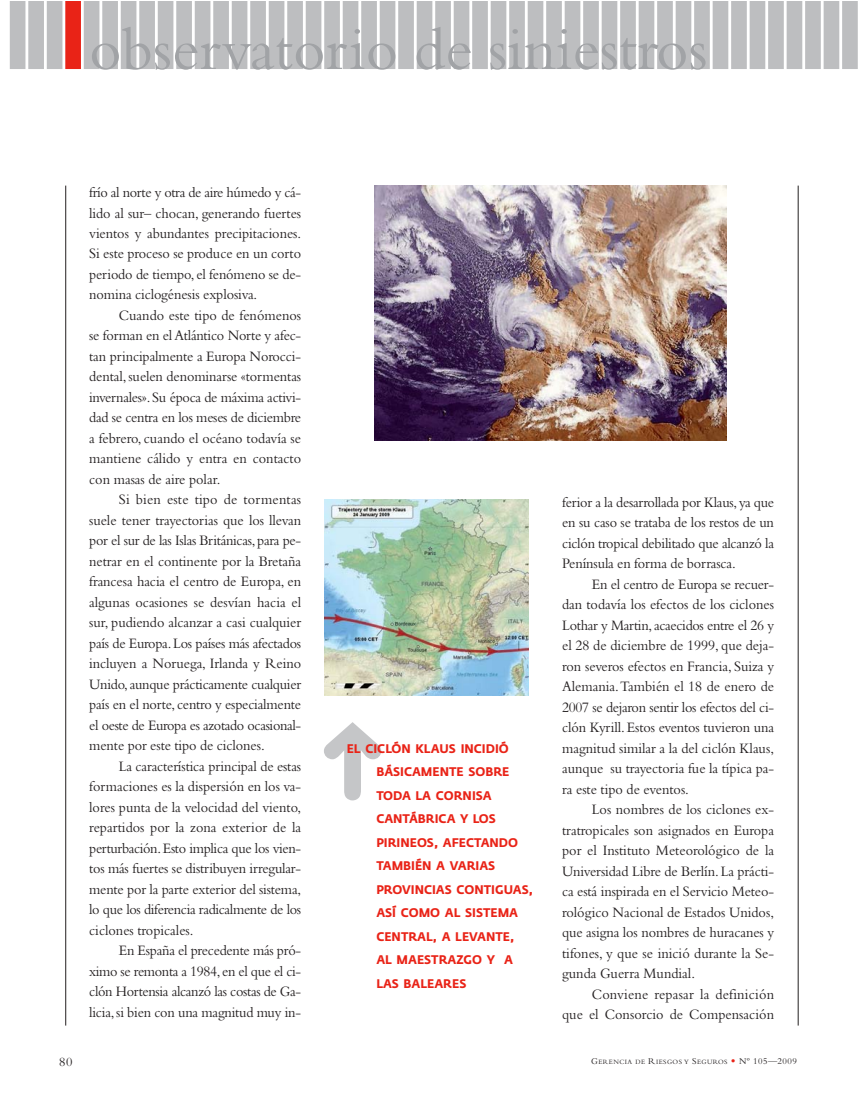
<style>
.page{position:relative;width:864px;height:1099px;background:#fff}
.page>*{position:absolute;margin:0;border:0;box-sizing:border-box;transform-origin:0 0}
.t1{font:62.7px "Bembo";color:#a1a3a6}
.t2{font:15px/20.5px "Bembo";letter-spacing:-.005em;color:#231f20;text-align:justify;scale:.95 1}
.t3{font:13.05px "Bembo";color:#231f20}
.t4{font:700 12.45px/23.5px "Fedra Sans";color:#e92317;scale:.95 1}
.t5{font:6.9px "Bembo";letter-spacing:.065em;color:#231f20}
.s1{font-size:9.15px}
.s2{font-family:"Goudy";font-size:9.15px;color:#e92317}
</style>
<div class="page">
<img style="left:325px;top:499px;width:204px;height:197px">
<hr style="left:65px;top:186px;width:1px;height:839px;background:#231f20">
<hr style="left:798px;top:186px;width:1px;height:839px;background:#231f20">
<div style="left:10px;top:1px;width:15px;height:68px;background:#bdbec0"></div>
<div style="left:28px;top:1px;width:16px;height:68px;background:#bdbec0"></div>
<div style="left:47px;top:1px;width:15px;height:68px;background:#bdbec0"></div>
<div style="left:65px;top:1px;width:16px;height:68px;background:#e92317"></div>
<div style="left:84px;top:1px;width:15px;height:68px;background:#bdbec0"></div>
<div style="left:102px;top:1px;width:16px;height:68px;background:#bdbec0"></div>
<div style="left:121px;top:1px;width:15px;height:68px;background:#bdbec0"></div>
<div style="left:139px;top:1px;width:16px;height:68px;background:#bdbec0"></div>
<div style="left:158px;top:1px;width:15px;height:68px;background:#bdbec0"></div>
<div style="left:176px;top:1px;width:16px;height:68px;background:#bdbec0"></div>
<div style="left:195px;top:1px;width:15px;height:68px;background:#bdbec0"></div>
<div style="left:213px;top:1px;width:16px;height:68px;background:#bdbec0"></div>
<div style="left:232px;top:1px;width:15px;height:68px;background:#bdbec0"></div>
<div style="left:250px;top:1px;width:16px;height:68px;background:#bdbec0"></div>
<div style="left:269px;top:1px;width:15px;height:68px;background:#bdbec0"></div>
<div style="left:287px;top:1px;width:16px;height:68px;background:#bdbec0"></div>
<div style="left:306px;top:1px;width:15px;height:68px;background:#bdbec0"></div>
<div style="left:324px;top:1px;width:16px;height:68px;background:#bdbec0"></div>
<div style="left:343px;top:1px;width:15px;height:68px;background:#bdbec0"></div>
<div style="left:361px;top:1px;width:16px;height:68px;background:#bdbec0"></div>
<div style="left:380px;top:1px;width:15px;height:68px;background:#bdbec0"></div>
<div style="left:398px;top:1px;width:16px;height:68px;background:#bdbec0"></div>
<div style="left:417px;top:1px;width:15px;height:68px;background:#bdbec0"></div>
<div style="left:435px;top:1px;width:16px;height:68px;background:#bdbec0"></div>
<div style="left:454px;top:1px;width:15px;height:68px;background:#bdbec0"></div>
<div style="left:472px;top:1px;width:16px;height:68px;background:#bdbec0"></div>
<div style="left:491px;top:1px;width:15px;height:68px;background:#bdbec0"></div>
<div style="left:509px;top:1px;width:16px;height:68px;background:#bdbec0"></div>
<div style="left:528px;top:1px;width:15px;height:68px;background:#bdbec0"></div>
<div style="left:546px;top:1px;width:16px;height:68px;background:#bdbec0"></div>
<div style="left:565px;top:1px;width:15px;height:68px;background:#bdbec0"></div>
<div style="left:583px;top:1px;width:16px;height:68px;background:#bdbec0"></div>
<div style="left:602px;top:1px;width:15px;height:68px;background:#bdbec0"></div>
<div style="left:620px;top:1px;width:16px;height:68px;background:#bdbec0"></div>
<div style="left:639px;top:1px;width:15px;height:68px;background:#bdbec0"></div>
<div style="left:657px;top:1px;width:16px;height:68px;background:#bdbec0"></div>
<div style="left:676px;top:1px;width:15px;height:68px;background:#bdbec0"></div>
<div style="left:694px;top:1px;width:16px;height:68px;background:#bdbec0"></div>
<div style="left:713px;top:1px;width:15px;height:68px;background:#bdbec0"></div>
<div style="left:731px;top:1px;width:16px;height:68px;background:#bdbec0"></div>
<div style="left:750px;top:1px;width:15px;height:68px;background:#bdbec0"></div>
<div style="left:768px;top:1px;width:16px;height:68px;background:#bdbec0"></div>
<div style="left:787px;top:1px;width:15px;height:68px;background:#bdbec0"></div>
<div style="left:805px;top:1px;width:16px;height:68px;background:#bdbec0"></div>
<div style="left:842px;top:1px;width:16px;height:68px;background:#bdbec0"></div>
<div style="left:824px;top:1px;width:15px;height:68px;background:#bdbec0"></div>
<img style="left:375px;top:186px;width:351px;height:254px">
<h1 class="t1" style="left:89px;top:27px;width:620px">observatorio de siniestros</h1>
<p class="t2" style="left:89px;top:183px;width:225px">frío al norte y otra de aire húmedo y cá&shy;lido al sur– chocan, generando fuertes vientos y abundantes precipitaciones.<br>Si este proceso se produce en un corto periodo de tiempo,el fenómeno se de&shy;nomina ciclogénesis explosiva.</p>
<p class="t2" style="left:89px;top:306px;width:225px;text-indent:30px">Cuando este tipo de fenómenos se forman en el Atlántico Norte y afec&shy;tan principalmente a Europa Norocci&shy;dental, suelen denominarse «tormentas invernales».Su época de máxima activi&shy;dad se centra en los meses de diciembre a febrero, cuando el océano todavía se mantiene cálido y entra en contacto con masas de aire polar.</p>
<p class="t2" style="left:89px;top:491px;width:225px;text-indent:30px">Si bien este tipo de tormentas suele tener trayectorias que los llevan por el sur de las Islas Británicas,para pe&shy;netrar en el continente por la Bretaña francesa hacia el centro de Europa, en algunas ocasiones se desvían hacia el sur, pudiendo alcanzar a casi cualquier país de Europa.Los países más afectados incluyen a Noruega, Irlanda y Reino Unido,aunque prácticamente cualquier país en el norte,centro y especialmente el oeste de Europa es azotado ocasional&shy;mente por este tipo de ciclones.</p>
<p class="t2" style="left:89px;top:757px;width:225px;text-indent:30px">La característica principal de estas formaciones es la dispersión en los va&shy;lores punta de la velocidad del viento, repartidos por la zona exterior de la perturbación.Esto implica que los vien&shy;tos más fuertes se distribuyen irregular&shy;mente por la parte exterior del sistema, lo que los diferencia radicalmente de los ciclones tropicales.</p>
<p class="t2" style="left:89px;top:941px;width:225px;text-indent:30px">En España el precedente más pró&shy;ximo se remonta a 1984,en el que el ci&shy;clón Hortensia alcanzó las costas de Ga&shy;licia,si bien con una magnitud muy in-</p>
<p class="t4" style="left:376px;top:737px;width:166px;text-indent:-30px">EL CICLÓN KLAUS INCIDIÓ<br>BÁSICAMENTE SOBRE<br>TODA LA CORNISA<br>CANTÁBRICA Y LOS<br>PIRINEOS, AFECTANDO<br>TAMBIÉN A VARIAS<br>PROVINCIAS CONTIGUAS,<br>ASÍ COMO AL SISTEMA<br>CENTRAL, A LEVANTE,<br>AL MAESTRAZGO Y A<br>LAS BALEARES</p>
<p class="t2" style="left:562px;top:493px;width:225px">ferior a la desarrollada por Klaus,ya que en su caso se trataba de los restos de un ciclón tropical debilitado que alcanzó la Península en forma de borrasca.</p>
<p class="t2" style="left:562px;top:575px;width:225px;text-indent:30px">En el centro de Europa se recuer&shy;dan todavía los efectos de los ciclones Lothar y Martin,acaecidos entre el 26 y el 28 de diciembre de 1999, que deja&shy;ron severos efectos en Francia, Suiza y Alemania.También el 18 de enero de 2007 se dejaron sentir los efectos del ci&shy;clón Kyrill. Estos eventos tuvieron una magnitud similar a la del ciclón Klaus, aunque su trayectoria fue la típica pa&shy;ra este tipo de eventos.</p>
<p class="t2" style="left:562px;top:800px;width:225px;text-indent:30px">Los nombres de los ciclones ex&shy;tratropicales son asignados en Europa por el Instituto Meteorológico de la Universidad Libre de Berlín. La prácti&shy;ca está inspirada en el Servicio Meteo&shy;rológico Nacional de Estados Unidos, que asigna los nombres de huracanes y tifones, y que se inició durante la Se&shy;gunda Guerra Mundial.</p>
<p class="t2" style="left:562px;top:985px;width:225px;text-align:right">Conviene repasar la definición<br>que el Consorcio de Compensación</p>
<p class="t3" style="left:59px;top:1057px;width:15px">80</p>
<p class="t5" style="left:591px;top:1059px;width:207px"><span class="s1">G</span>ERENCIA DE <span class="s1">R</span>IESGOS Y <span class="s1">S</span>EGUROS <span class="s2">•</span> <span class="s1">Nº 105—2009</span></p>
</div>
